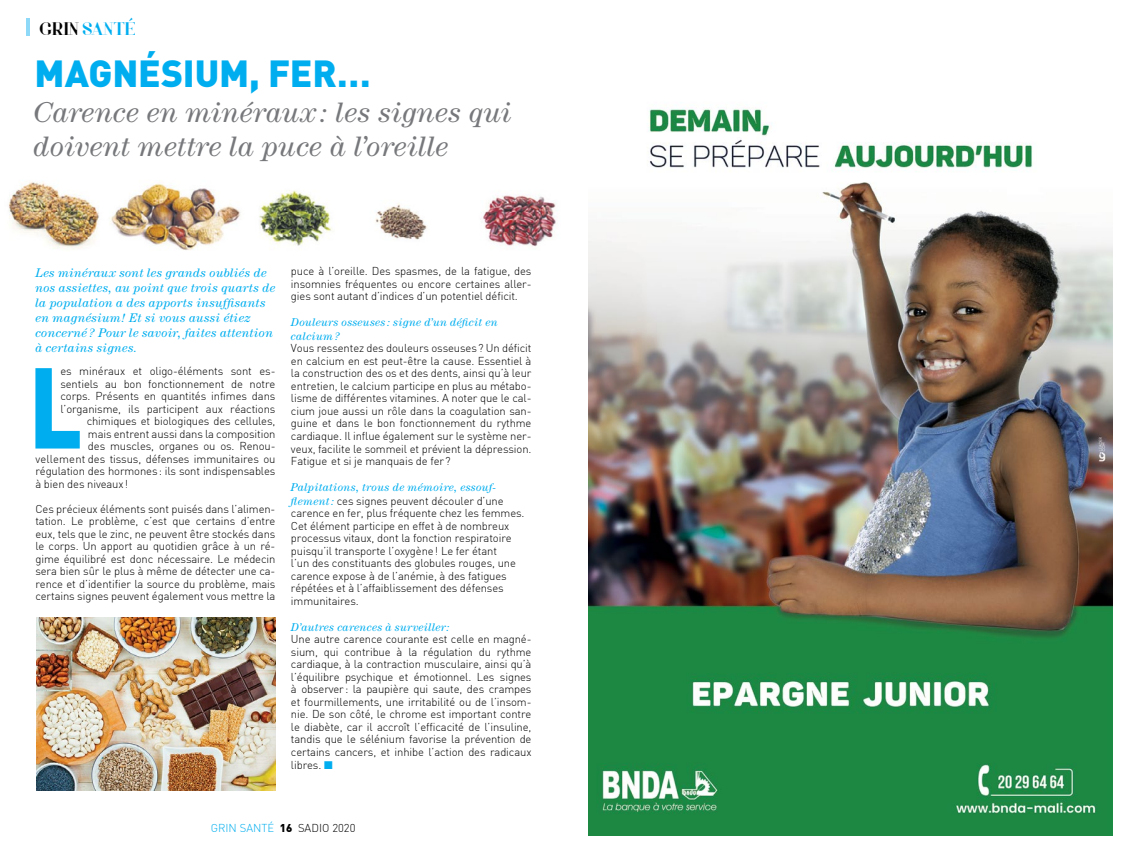
<style>
.page{position:relative;width:1134px;height:851px;background:#fff}
.page>*{position:absolute;margin:0;border:0;box-sizing:border-box;transform-origin:0 0}
.t1{font:900 37.25px "DIN";letter-spacing:-.01em;color:#00aeef}
.t2{font:italic 28.75px/34.5px "Century";letter-spacing:.01em;color:#77787b}
.t3{font:18.75px "Voor";color:#00aeef}
.t4{font:italic 12.5px/15px "Century";letter-spacing:.02em;color:#00aeef}
.t5{font:300 11.25px/12.5px "DIN";letter-spacing:-.01em;color:#000;text-align:justify}
.t6{font:italic 11.25px/13.5px "Century";letter-spacing:.02em;color:#00aeef}
.t7{font:300 11.25px "DIN";color:#00aeef}
.s1{color:#000}
.s2{font-family:"Century";font-weight:400;font-style:italic;color:#00aeef}
.s3{color:#00aeef}
.s4{font-weight:900}
</style>
<div class="page">
<img style="left:8px;top:182px;width:548px;height:68px">
<hr style="left:27px;top:18px;width:3px;height:17px;background:#8ed8f8">
<svg style="left:35px;top:368px;width:45px;height:80px"></svg>
<img style="left:588px;top:109px;width:525px;height:725px">
<img style="left:36px;top:617px;width:240px;height:173px">
<h3 class="t3" style="left:40px;top:18px;width:98px"><span class="s1">GRIN</span> SANTÉ</h3>
<h1 class="t1" style="left:35px;top:48px;width:26px">MAG</h1>
<h1 class="t1" style="left:112px;top:48px;width:260px">NÉSIUM, FER…</h1>
<h2 class="t2" style="left:34px;top:95px;width:480px">Carence en minéraux: les signes qui doivent mettre la puce à l’oreille</h2>
<p class="t4" style="left:35px;top:265px;width:241px">Les minéraux sont les grands oubliés de nos assiettes, au point que trois quarts de la population a des apports insuffisants en magnésium! Et si vous aussi étiez concerné? Pour le savoir, faites attention à certains signes.</p>
<p class="t5" style="left:60px;top:365px;width:216px">es minéraux et oligo-éléments sont es-</p>
<p class="t5" style="left:60px;top:377px;width:216px">sentiels au bon fonctionnement de notre</p>
<p class="t5" style="left:60px;top:390px;width:216px">corps. Présents en quantités infimes dans</p>
<p class="t5" style="left:60px;top:402px;width:216px">l’organisme, ils participent aux réactions</p>
<p class="t5" style="left:87px;top:415px;width:190px">chimiques et biologiques des cellules,</p>
<p class="t5" style="left:88px;top:427px;width:189px">mais entrent aussi dans la composition</p>
<p class="t5" style="left:88px;top:440px;width:189px">des muscles, organes ou os. Renou-</p>
<p class="t5" style="left:35px;top:452px;width:241px">vellement des tissus, défenses immunitaires ou</p>
<p class="t5" style="left:35px;top:465px;width:241px">régulation des hormones: ils sont indispensables</p>
<p class="t5" style="left:35px;top:477px;width:94px">à bien des niveaux!</p>
<p class="t5" style="left:35px;top:502px;width:241px">Ces précieux éléments sont puisés dans l’alimen&shy;tation. Le problème, c’est que certains d’entre eux, tels que le zinc, ne peuvent être stockés dans le corps. U n apport au quotidien grâce à un ré&shy;gime équilibré est donc nécessaire. Le médecin sera bien sûr le plus à même de détecter une ca&shy;rence et d’identifier la source du problème, mais certains signes peuvent également vous mettre la</p>
<p class="t5" style="left:291px;top:265px;width:242px">puce à l’oreille. Des spasmes, de la fatigue, des insomnies fréquentes ou encore certaines aller&shy;gies sont autant d’indices d’un potentiel déficit.</p>
<p class="t6" style="left:291px;top:315px;width:208px">Douleurs osseuses: signe d’un déficit en calcium?</p>
<p class="t5" style="left:291px;top:342px;width:242px">Vous ressentez des douleurs osseuses? U n déficit en calcium en est peut-être la cause. Essentiel à la construction des os et des dents, ainsi qu’à leur entretien, le calcium participe en plus au métabo&shy;lisme de différentes vitamines. A noter que le cal&shy;cium joue aussi un rôle dans la coagulation san&shy;guine et dans le bon fonctionnement du rythme cardiaque. I l influe également sur le système ner&shy;veux, facilite le sommeil et prévient la dépression.<br>Fatigue et si je manquais de fer?</p>
<p class="t6" style="left:291px;top:480px;width:207px">Palpitations, trous de mémoire, essouf-</p>
<p class="t5" style="left:291px;top:494px;width:235px;text-align:left"><span class="s2">flement:</span> ces signes peuvent découler d’une carence en fer, plus fréquente chez les femmes.<br>Cet élément participe en effet à de nombreux processus vitaux, dont la fonction respiratoire puisqu’il transporte l’oxygène! Le fer étant<br>l’un des constituants des globules rouges, une carence expose à de l’anémie, à des fatigues répétées et à l’affaiblissement des défenses immunitaires.</p>
<p class="t6" style="left:291px;top:619px;width:160px">D’autres carences à surveiller:</p>
<p class="t5" style="left:291px;top:632px;width:242px">U ne autre carence courante est celle en magné&shy;sium, qui contribue à la régulation du rythme cardiaque, à la contraction musculaire, ainsi qu’à l’équilibre psychique et émotionnel. Les signes à observer : la paupière qui saute, des crampes et fourmillements, une irritabilité ou de l’insom&shy;nie. De son côté, le chrome est important contre le diabète, car il accroît l’efficacité de l’insuline, tandis que le sélénium favorise la prévention de certains cancers, et inhibe l’action des radicaux libres. <span class="s3">■</span></p>
<p class="t7" style="left:211px;top:820px;width:50px">grin santé</p>
<p class="t5" style="left:280px;top:821px;width:77px"><span class="s4">16</span> sadio 2020</p>
</div>
